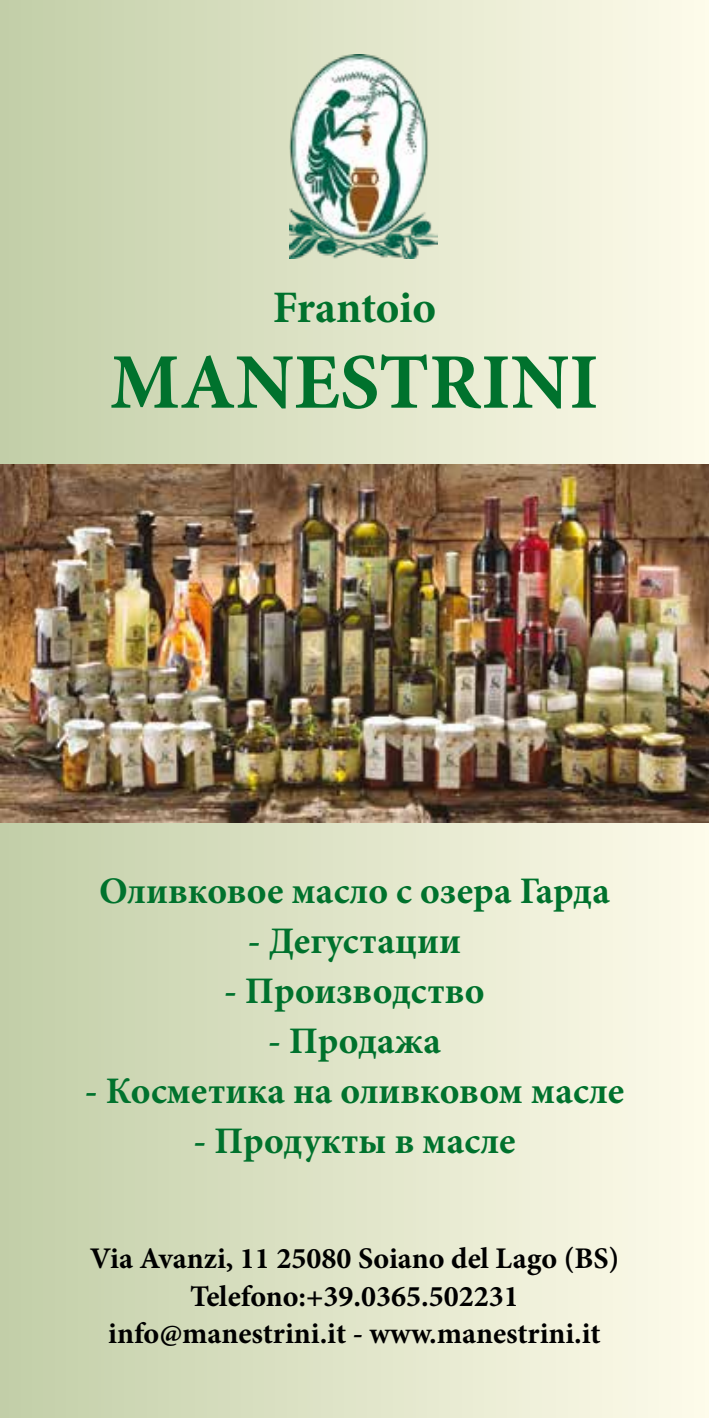
<style>
.page{position:relative;width:709px;height:1418px;background:#fff}
.page>*{position:absolute;margin:0;border:0;box-sizing:border-box;transform-origin:0 0}
.t1{font:700 78.75px "Minion Pro";color:#00722d}
.t2{font:700 45px "Minion Pro";letter-spacing:-.01em;color:#00722d}
.t3{font:700 37.5px "Minion Pro";color:#00722d}
.t4{font:700 30px/37.5px "Minion Pro";color:#000;text-align:center}
</style>
<div class="page">
<div style="left:0;top:0;width:709px;height:1417px;background:linear-gradient(to right,#c2cea7,#fefbeb)"></div>
<img style="left:290px;top:54px;width:147px;height:205px">
<img style="left:0;top:464px;width:709px;height:358px">
<p class="t2" style="left:273px;top:276px;width:165px">Frantoio</p>
<h1 class="t1" style="left:110px;top:327px;width:490px">MANESTRINI</h1>
<p class="t3" style="left:99px;top:864px;width:512px">Оливковое масло с озера Гарда</p>
<p class="t3" style="left:248px;top:914px;width:214px">- Дегустации</p>
<p class="t3" style="left:224px;top:964px;width:262px">- Производство</p>
<p class="t3" style="left:268px;top:1014px;width:174px">- Продажа</p>
<p class="t3" style="left:85px;top:1064px;width:541px">- Косметика на оливковом масле</p>
<p class="t3" style="left:193px;top:1114px;width:323px">- Продукты в масле</p>
<p class="t4" style="left:90px;top:1239px;width:531px">Via Avanzi, 11 25080 Soiano del Lago (BS)<br>Telefono:+39.0365.502231 info@manestrini.it - www.manestrini.it</p>
</div>
